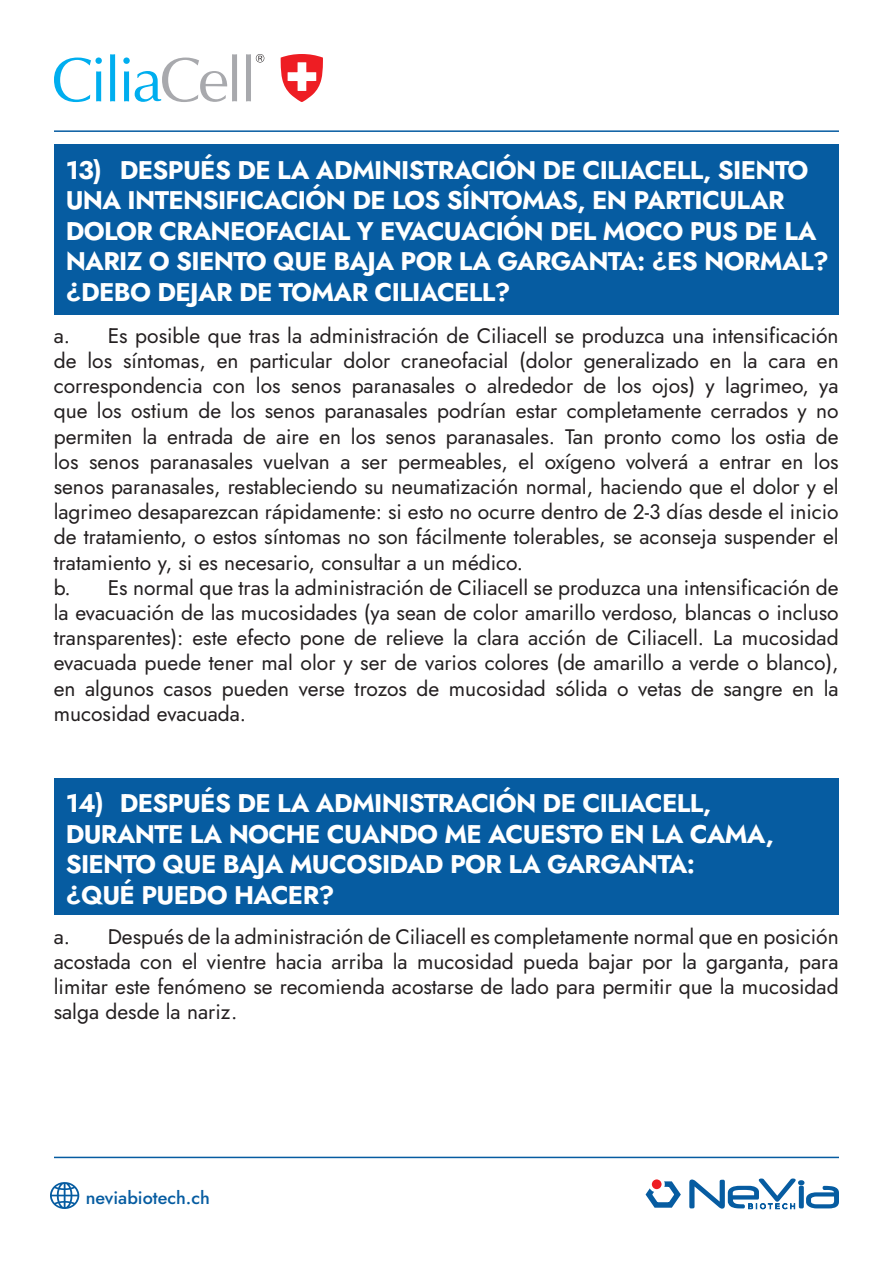
<style>
.page{position:relative;width:893px;height:1263px;background:#fff}
.page>*{position:absolute;margin:0;border:0;box-sizing:border-box;transform-origin:0 0}
.Paragraph_Style_1{font:700 25.5px/30.6px "Jost";letter-spacing:-.025em;color:#fff}
.t1{font:21px/25.2px "Jost";color:#231f20;text-align:justify}
.t2{font:500 18px "Jost";color:#065ca1}
</style>
<div class="page">
<svg style="left:54px;top:57px;width:48px;height:45px"></svg>
<svg style="left:110px;top:54px;width:5px;height:47px"></svg>
<svg style="left:123px;top:54px;width:114px;height:48px"></svg>
<svg style="left:246px;top:54px;width:18px;height:47px"></svg>
<svg style="left:281px;top:54px;width:42px;height:48px"></svg>
<svg style="left:645px;top:1178px;width:194px;height:32px"></svg>
<hr style="left:54px;top:130px;width:785px;height:2px;background:#065ca1">
<hr style="left:54px;top:1157px;width:785px;height:1px;background:#065ca1">
<div style="left:54px;top:145px;width:785px;height:170px;background:#065ca1"></div>
<div style="left:54px;top:778px;width:785px;height:136px;background:#065ca1"></div>
<svg style="left:50px;top:1182px;width:30px;height:27px"></svg>
<p class="Paragraph_Style_1" style="left:66px;top:155px;width:765px">13) DESPUÉS DE LA ADMINISTRACIÓN DE CILIACELL, SIENTO UNA INTENSIFICACIÓN DE LOS SÍNTOMAS, EN PARTICULAR DOLOR CRANEOFACIAL Y EVACUACIÓN DEL MOCO PUS DE LA NARIZ O SIENTO QUE BAJA POR LA GARGANTA: ¿ES NORMAL? ¿DEBO DEJAR DE TOMAR CILIACELL?</p>
<p class="t1" style="left:54px;top:323px;width:786px">a. Es posible que tras la administración de Ciliacell se produzca una intensificación de los síntomas, en particular dolor craneofacial (dolor generalizado en la cara en correspondencia con los senos paranasales o alrededor de los ojos) y lagrimeo, ya que los ostium de los senos paranasales podrían estar completamente cerrados y no permiten la entrada de aire en los senos paranasales. Tan pronto como los ostia de los senos paranasales vuelvan a ser permeables, el oxígeno volverá a entrar en los senos paranasales, restableciendo su neumatización normal, haciendo que el dolor y el lagrimeo desaparezcan rápidamente: si esto no ocurre dentro de 2-3 días desde el inicio de tratamiento, o estos síntomas no son fácilmente tolerables, se aconseja suspender el tratamiento y, si es necesario, consultar a un médico.</p>
<p class="t1" style="left:54px;top:575px;width:786px">b. Es normal que tras la administración de Ciliacell se produzca una intensificación de la evacuación de las mucosidades (ya sean de color amarillo verdoso, blancas o incluso transparentes): este efecto pone de relieve la clara acción de Ciliacell. La mucosidad evacuada puede tener mal olor y ser de varios colores (de amarillo a verde o blanco), en algunos casos pueden verse trozos de mucosidad sólida o vetas de sangre en la mucosidad evacuada.</p>
<p class="Paragraph_Style_1" style="left:66px;top:788px;width:647px">14) DESPUÉS DE LA ADMINISTRACIÓN DE CILIACELL,</p>
<p class="Paragraph_Style_1" style="left:66px;top:819px;width:710px">DURANTE LA NOCHE CUANDO ME ACUESTO EN LA CAMA,<br>SIENTO QUE BAJA MUCOSIDAD POR LA GARGANTA:</p>
<p class="Paragraph_Style_1" style="left:66px;top:880px;width:270px">¿QUÉ PUEDO HACER?</p>
<p class="t1" style="left:54px;top:924px;width:786px">a. Después de la administración de Ciliacell es completamente normal que en posición acostada con el vientre hacia arriba la mucosidad pueda bajar por la garganta, para limitar este fenómeno se recomienda acostarse de lado para permitir que la mucosidad salga desde la nariz.</p>
<p class="t2" style="left:86px;top:1185px;width:126px">neviabiotech.ch</p>
</div>
